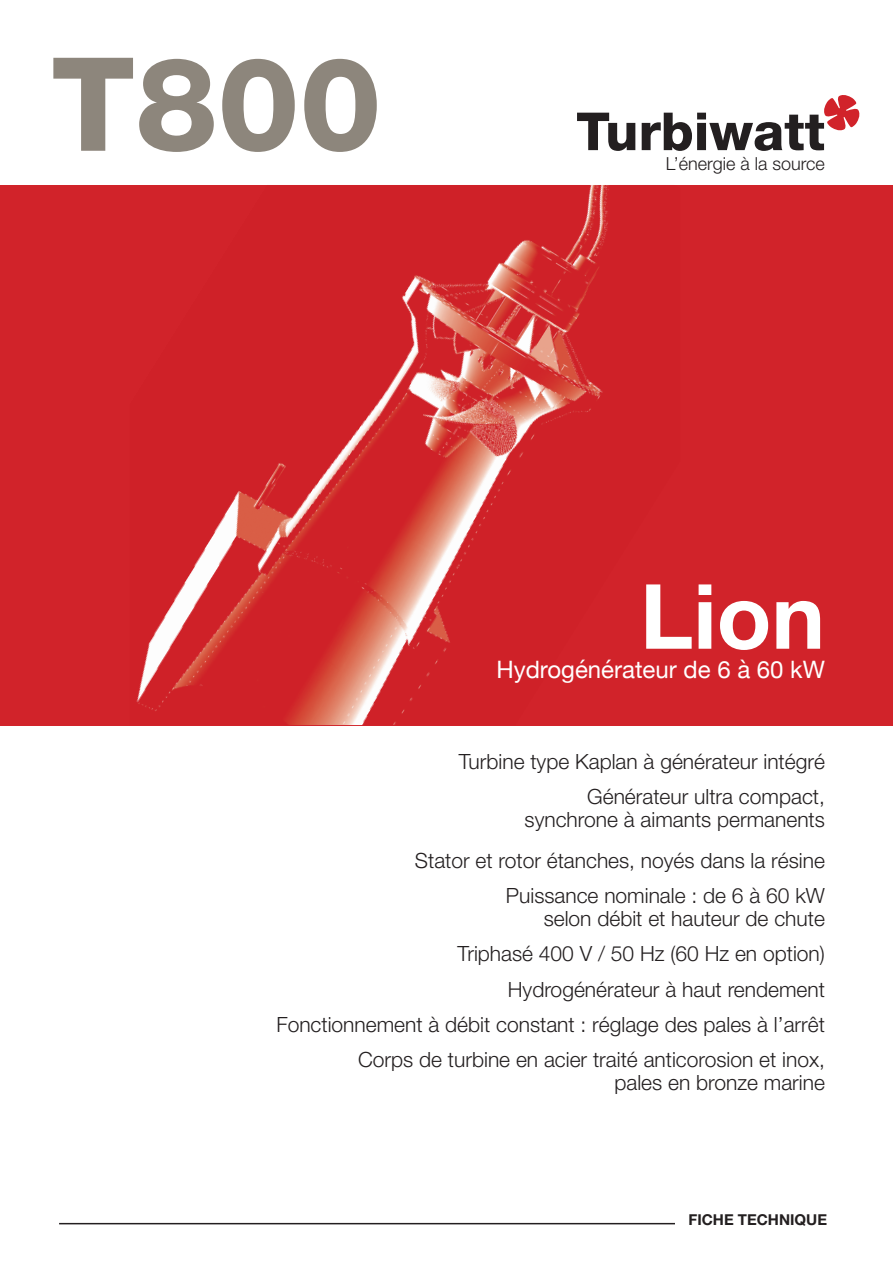
<style>
.page{position:relative;width:893px;height:1263px;background:#fff}
.page>*{position:absolute;margin:0;border:0;box-sizing:border-box;transform-origin:0 0}
.t1{font:800 130.2px "Helvetica Neue";color:#8d867c}
.t2{font:700 90px "Helvetica Neue";color:#fff}
.t3{font:24px "Helvetica Neue";color:#fff}
.t4{font:300 21px/35.2px "Helvetica Neue";color:#231f20;text-align:right}
.t5{font:300 18px "Helvetica Neue";color:#231f20}
.t6{font:700 15px "Helvetica Neue";color:#231f20}
</style>
<div class="page">
<div style="left:0;top:185px;width:893px;height:540px;background:#d1232a"></div>
<img style="left:136px;top:185px;width:473px;height:540px">
<hr style="left:59px;top:1223px;width:766px;height:1px;background:#231f20">
<div style="left:675px;top:1213px;width:152px;height:26px;background:#fff"></div>
<svg style="left:577px;top:113px;width:58px;height:38px"></svg>
<svg style="left:642px;top:95px;width:218px;height:56px"></svg>
<h1 class="t1" style="left:51px;top:27px;width:332px">T800</h1>
<p class="t5" style="left:666px;top:153px;width:160px">L’énergie à la source</p>
<h2 class="t2" style="left:640px;top:561px;width:186px">Lion</h2>
<p class="t3" style="left:496px;top:652px;width:330px">Hydrogénérateur de 6 à 60 kW</p>
<p class="t4" style="left:459px;top:744px;width:368px">Turbine type Kaplan à générateur intégré<br>Générateur ultra compact,</p>
<p class="t4" style="left:415px;top:798px;width:412px;line-height:41.2px">synchrone à aimants permanents<br>Stator et rotor étanches, noyés dans la résine</p>
<p class="t4" style="left:506px;top:884px;width:320px;line-height:22.5px">Puissance nominale : de 6 à 60 kW selon débit et hauteur de chute</p>
<p class="t4" style="left:276px;top:936px;width:550px">Triphasé 400 V / 50 Hz (60 Hz en option)<br>Hydrogénérateur à haut rendement<br>Fonctionnement à débit constant : réglage des pales à l’arrêt Corps de turbine en acier traité anticorosion et inox,</p>
<p class="t4" style="left:614px;top:1064px;width:212px">pales en bronze marine</p>
<p class="t6" style="left:688px;top:1210px;width:140px">FICHE TECHNIQUE</p>
</div>
